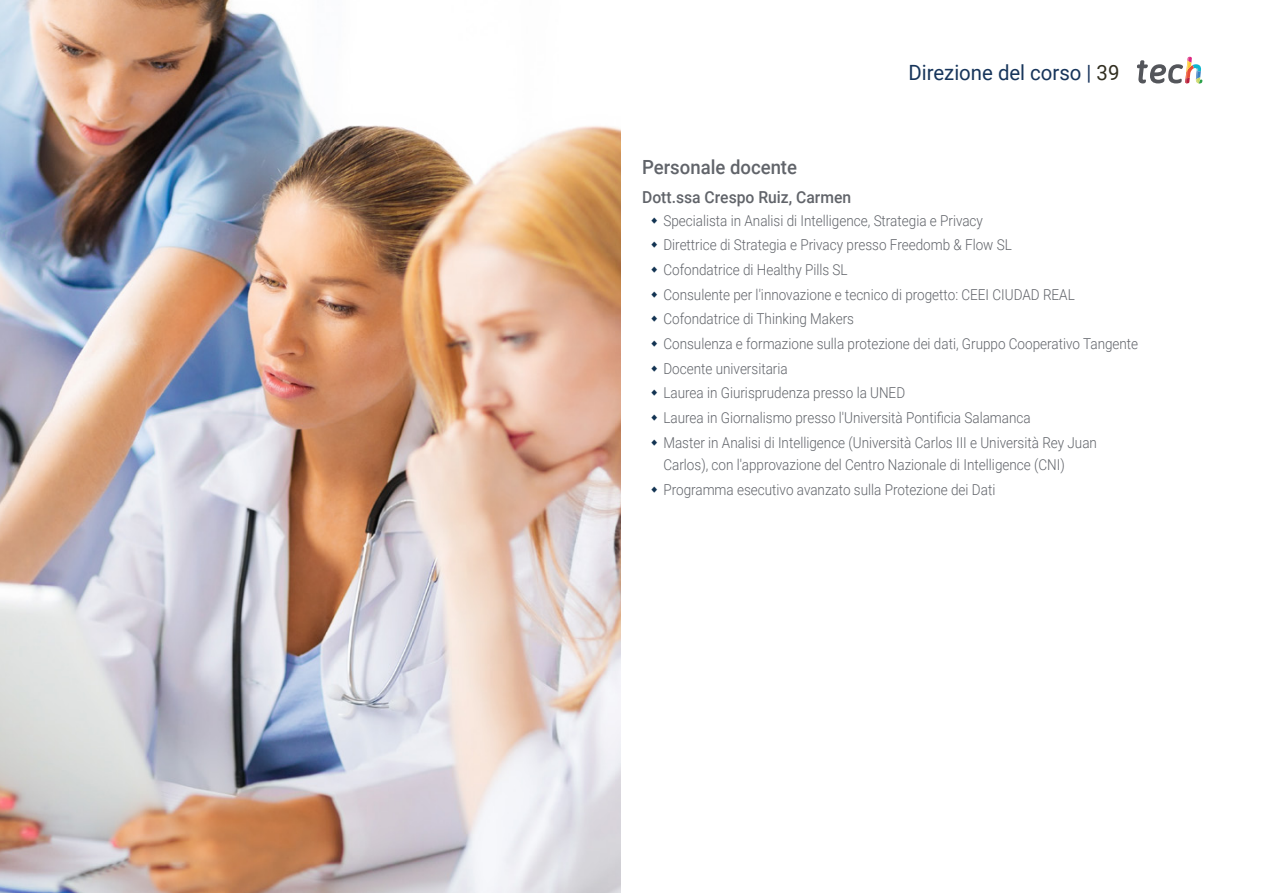
<style>
.page{position:relative;width:1263px;height:893px;background:#fff}
.page>*{position:absolute;margin:0;border:0;box-sizing:border-box;transform-origin:0 0}
.t1{font:21px "Roboto";color:#17355b}
.t2{font:500 19.5px "Roboto";color:#61646a;scale:.95 1}
.t3{font:500 16.5px "Roboto";color:#61646a;scale:.95 1}
.t4{font:300 15px/24.6px "Roboto";color:#61646a;scale:.9 1}
.s1{color:#1a355c}
.s2{color:#312e20}
</style>
<div class="page">
<img style="left:0;top:0;width:621px;height:893px">
<svg style="left:1137px;top:57px;width:65px;height:27px"></svg>
<h1 class="t1" style="left:908px;top:57px;width:213px">Direzione del corso <span class="s1">|</span> <span class="s2">39</span></h1>
<h2 class="t2" style="left:642px;top:153px;width:165px">Personale docente</h2>
<p class="t3" style="left:642px;top:186px;width:221px">Dott.ssa Crespo Ruiz, Carmen</p>
<p class="t4" style="left:663px;top:208px;width:529px">Specialista in Analisi di Intelligence, Strategia e Privacy<br>Direttrice di Strategia e Privacy presso Freedomb &amp; Flow SL<br>Cofondatrice di Healthy Pills SL<br>Consulente per l'innovazione e tecnico di progetto: CEEI CIUDAD REAL Cofondatrice di Thinking Makers<br>Consulenza e formazione sulla protezione dei dati, Gruppo Cooperativo Tangente Docente universitaria<br>Laurea in Giurisprudenza presso la UNED<br>Laurea in Giornalismo presso l'Università Pontificia Salamanca<br>Master in Analisi di Intelligence (Università Carlos III e Università Rey Juan</p>
<p class="t4" style="left:663px;top:452px;width:447px">Carlos), con l'approvazione del Centro Nazionale di Intelligence (CNI)<br>Programma esecutivo avanzato sulla Protezione dei Dati</p>
</div>
